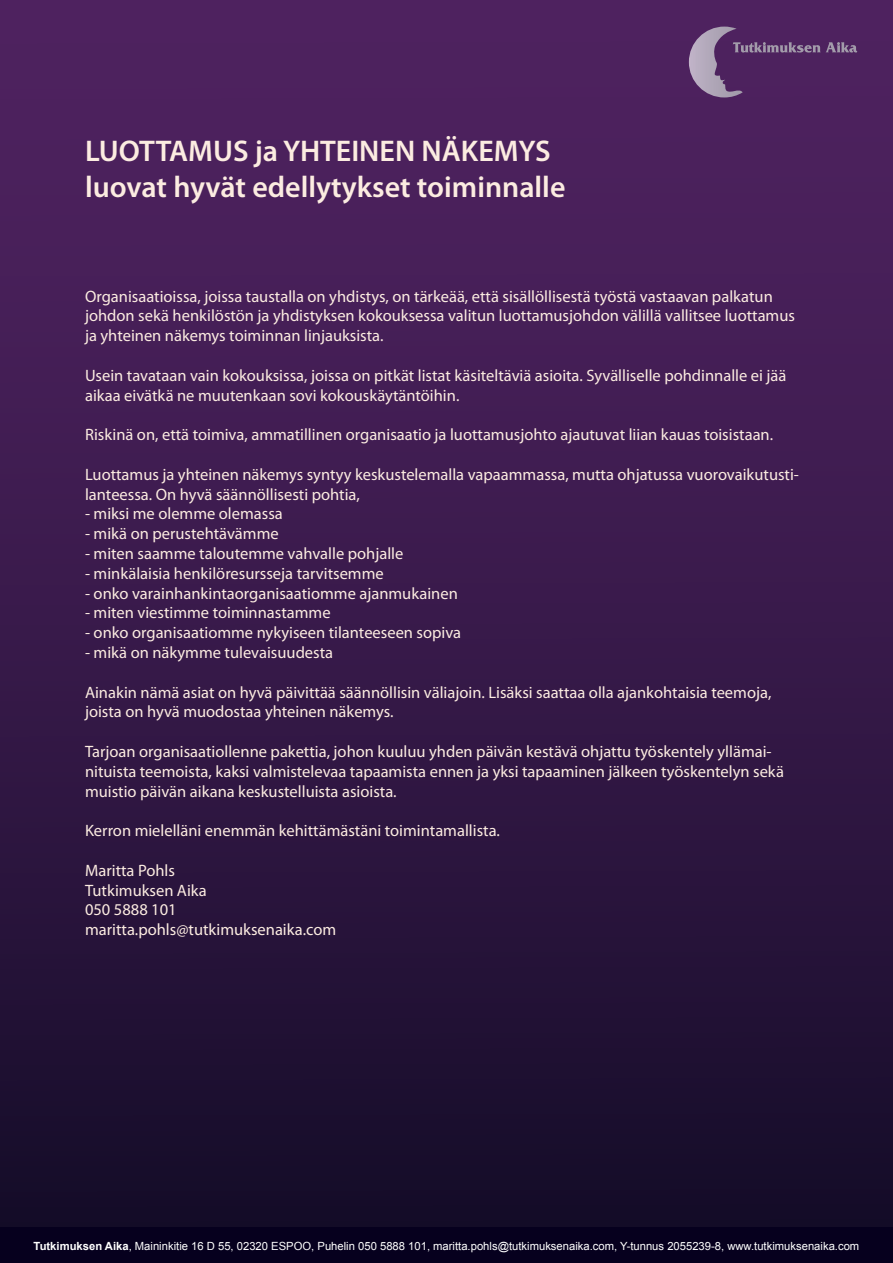
<style>
.page{position:relative;width:893px;height:1263px;background:#fff}
.page>*{position:absolute;margin:0;border:0;box-sizing:border-box;transform-origin:0 0}
.t1{font:600 30px "Myriad Pro";color:#fcece1}
.t2{font:16.5px/19.8px "Myriad Pro";color:#fcece1}
.t3{font:11.25px "Arial";color:#fff}
.s1{font-weight:700}
</style>
<div class="page">
<div style="left:0;top:0;width:893px;height:1263px;background:linear-gradient(to bottom,#542465,#160d2a)"></div>
<div style="left:0;top:1227px;width:893px;height:36px;background:#06001e"></div>
<svg style="left:689px;top:27px;width:168px;height:70px;background:#603c6f"></svg>
<p class="t1" style="left:85px;top:132px;width:467px">LUOTTAMUS ja YHTEINEN NÄKEMYS</p>
<p class="t1" style="left:85px;top:168px;width:482px">luovat hyvät edellytykset toiminnalle</p>
<p class="t2" style="left:85px;top:286px;width:711px">Organisaatioissa, joissa taustalla on yhdistys, on tärkeää, että sisällöllisestä työstä vastaavan palkatun johdon sekä henkilöstön ja yhdistyksen kokouksessa valitun luottamusjohdon välillä vallitsee luottamus ja yhteinen näkemys toiminnan linjauksista.</p>
<p class="t2" style="left:85px;top:365px;width:703px">Usein tavataan vain kokouksissa, joissa on pitkät listat käsiteltäviä asioita. Syvälliselle pohdinnalle ei jää aikaa eivätkä ne muutenkaan sovi kokouskäytäntöihin.</p>
<p class="t2" style="left:85px;top:424px;width:690px">Riskinä on, että toimiva, ammatillinen organisaatio ja luottamusjohto ajautuvat liian kauas toisistaan.</p>
<p class="t2" style="left:85px;top:464px;width:715px">Luottamus ja yhteinen näkemys syntyy keskustelemalla vapaammassa, mutta ohjatussa vuorovaikutusti&shy;lanteessa. On hyvä säännöllisesti pohtia,</p>
<p class="t2" style="left:85px;top:504px;width:199px">- miksi me olemme olemassa</p>
<p class="t2" style="left:85px;top:523px;width:195px">- mikä on perustehtävämme</p>
<p class="t2" style="left:85px;top:543px;width:320px">- miten saamme taloutemme vahvalle pohjalle</p>
<p class="t2" style="left:85px;top:563px;width:300px">- minkälaisia henkilöresursseja tarvitsemme</p>
<p class="t2" style="left:85px;top:583px;width:374px">- onko varainhankintaorganisaatiomme ajanmukainen</p>
<p class="t2" style="left:85px;top:603px;width:247px">- miten viestimme toiminnastamme</p>
<p class="t2" style="left:85px;top:622px;width:378px">- onko organisaatiomme nykyiseen tilanteeseen sopiva</p>
<p class="t2" style="left:85px;top:642px;width:250px">- mikä on näkymme tulevaisuudesta</p>
<p class="t2" style="left:85px;top:682px;width:688px">Ainakin nämä asiat on hyvä päivittää säännöllisin väliajoin. Lisäksi saattaa olla ajankohtaisia teemoja, joista on hyvä muodostaa yhteinen näkemys.</p>
<p class="t2" style="left:85px;top:741px;width:700px">Tarjoan organisaatiollenne pakettia, johon kuuluu yhden päivän kestävä ohjattu työskentely yllämai&shy;nituista teemoista, kaksi valmistelevaa tapaamista ennen ja yksi tapaaminen jälkeen työskentelyn sekä muistio päivän aikana keskustelluista asioista.</p>
<p class="t2" style="left:85px;top:820px;width:416px">Kerron mielelläni enemmän kehittämästäni toimintamallista.</p>
<p class="t2" style="left:85px;top:860px;width:92px">Maritta Pohls</p>
<p class="t2" style="left:85px;top:880px;width:123px">Tutkimuksen Aika</p>
<p class="t2" style="left:85px;top:900px;width:93px">050 5888 101</p>
<p class="t2" style="left:85px;top:919px;width:253px">maritta.pohls@tutkimuksenaika.com</p>
<p class="t3" style="left:34px;top:1239px;width:827px"><span class="s1">Tutkimuksen Aika</span>, Maininkitie 16 D 55, 02320 ESPOO, Puhelin 050 5888 101, maritta.pohls@tutkimuksenaika.com, Y-tunnus 2055239-8, www.tutkimuksenaika.com</p>
</div>
